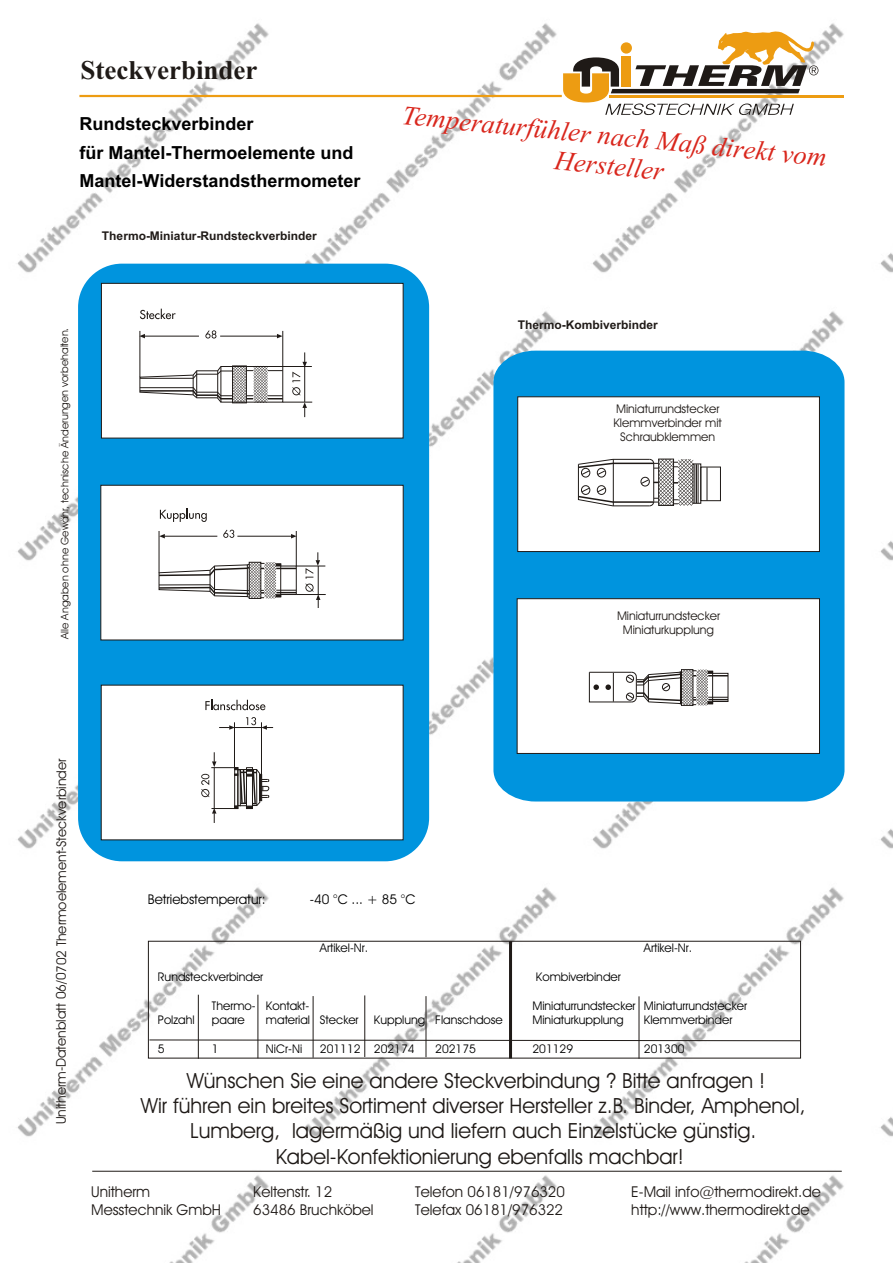
<style>
.page{position:relative;width:894px;height:1263px;background:#fff}
.page>*{position:absolute;margin:0;border:0;box-sizing:border-box;transform-origin:0 0}
.t1{font:italic 27px/29.7px "Times New Roman";color:#d9261c;text-align:center}
.t2{font:700 27px "Times New Roman";color:#1f1a17}
.t3{font:21px "Avant Garde Bk BT";color:#1f1a17}
.t4{font:700 18px/28.8px "Arial";color:#000}
.t5{font:15px "Avant Garde Bk BT";color:#1f1a17}
.t6{font:13.5px "Avant Garde Bk BT";color:#1f1a17}
.t7{font:13.5px "Avant Garde Bk BT";color:#000}
.t8{font:12px "Avant Garde Bk BT";color:#000}
.t9{font:12px/14.4px "Avant Garde Bk BT";color:#1f1a17;text-align:center}
.t10{font:700 12px "Arial";color:#1f1a17}
.t11{font:10.5px "Avant Garde Bk BT";color:#1f1a17}
</style>
<div class="page">
<img style="left:17px;top:23px;width:876px;height:1240px">
<hr style="left:79px;top:95px;width:483px;height:2px;background:#ed9c12">
<hr style="left:610px;top:95px;width:234px;height:2px;background:#ed9c12">
<svg style="left:563px;top:31px;width:255px;height:84px"></svg>
<div style="left:78px;top:264px;width:351px;height:597px;background:#0094de;border-radius:44px"></div>
<div style="left:101px;top:283px;width:302px;height:155px;background:#fff;border:1px solid #1f1a17"></div>
<div style="left:101px;top:485px;width:302px;height:155px;background:#fff;border:1px solid #1f1a17"></div>
<div style="left:101px;top:685px;width:302px;height:155px;background:#fff"></div>
<hr style="left:140px;top:331px;width:1px;height:46px;background:#1f1a17">
<hr style="left:283px;top:331px;width:1px;height:36px;background:#1f1a17">
<svg style="left:277px;top:334px;width:6px;height:4px"></svg>
<hr style="left:220px;top:336px;width:57px;height:1px;background:#1f1a17">
<svg style="left:139px;top:334px;width:6px;height:4px"></svg>
<hr style="left:145px;top:336px;width:54px;height:1px;background:#1f1a17">
<svg style="left:205px;top:330px;width:11px;height:9px"></svg>
<svg style="left:140px;top:309px;width:36px;height:10px"></svg>
<svg style="left:139px;top:352px;width:173px;height:65px"></svg>
<hr style="left:159px;top:531px;width:1px;height:42px;background:#1f1a17">
<hr style="left:296px;top:531px;width:1px;height:35px;background:#1f1a17">
<hr style="left:296px;top:594px;width:30px;height:1px;background:#1f1a17">
<svg style="left:291px;top:534px;width:6px;height:4px"></svg>
<hr style="left:237px;top:536px;width:54px;height:1px;background:#1f1a17">
<svg style="left:159px;top:534px;width:6px;height:4px"></svg>
<hr style="left:164px;top:536px;width:53px;height:1px;background:#1f1a17">
<svg style="left:223px;top:530px;width:11px;height:8px"></svg>
<svg style="left:158px;top:552px;width:167px;height:56px"></svg>
<svg style="left:160px;top:508px;width:47px;height:14px"></svg>
<svg style="left:201px;top:752px;width:68px;height:71px"></svg>
<hr style="left:214px;top:768px;width:1px;height:41px;background:#1f1a17">
<hr style="left:234px;top:722px;width:1px;height:48px;background:#1f1a17">
<hr style="left:261px;top:722px;width:1px;height:56px;background:#1f1a17">
<svg style="left:219px;top:717px;width:54px;height:13px"></svg>
<svg style="left:205px;top:700px;width:60px;height:10px"></svg>
<div style="left:148px;top:941px;width:653px;height:117px;border:1px solid #1f1a17"></div>
<hr style="left:198px;top:995px;width:1px;height:64px;background:#1f1a17">
<hr style="left:258px;top:995px;width:1px;height:63px;background:#1f1a17">
<hr style="left:313px;top:996px;width:1px;height:62px;background:#1f1a17">
<hr style="left:365px;top:995px;width:1px;height:62px;background:#1f1a17">
<hr style="left:426px;top:996px;width:1px;height:61px;background:#1f1a17">
<hr style="left:509px;top:941px;width:3px;height:117px;background:#1f1a17">
<hr style="left:639px;top:996px;width:1px;height:63px;background:#1f1a17">
<svg style="left:149px;top:1040px;width:652px;height:1px"></svg>
<div style="left:493px;top:351px;width:352px;height:451px;background:#0094de"></div>
<div style="left:518px;top:397px;width:302px;height:155px;background:#fff;border:1px solid #1f1a17"></div>
<div style="left:517px;top:599px;width:303px;height:155px;background:#fff;border:1px solid #1f1a17"></div>
<svg style="left:589px;top:669px;width:139px;height:37px"></svg>
<div style="left:700px;top:467px;width:21px;height:34px;border:1px solid #1f1a17"></div>
<hr style="left:707px;top:467px;width:1px;height:34px;background:#1f1a17">
<div style="left:693px;top:464px;width:8px;height:40px;border:1px solid #1f1a17"></div>
<svg style="left:577px;top:458px;width:116px;height:49px"></svg>
<hr style="left:694px;top:464px;width:1px;height:39px;background:#1f1a17">
<hr style="left:696px;top:464px;width:1px;height:39px;background:#1f1a17">
<hr style="left:698px;top:464px;width:1px;height:39px;background:#1f1a17">
<svg style="left:92px;top:1171px;width:750px;height:1px"></svg>
<h1 class="t2" style="left:81px;top:60px;width:178px">Steckverbinder</h1>
<h3 class="t4" style="left:79px;top:111px;width:283px">Rundsteckverbinder<br>für Mantel-Thermoelemente und<br>Mantel-Widerstandsthermometer</h3>
<p class="t10" style="left:102px;top:231px;width:216px">Thermo-Miniatur-Rundsteckverbinder</p>
<p class="t11" style="left:60px;top:639px;width:313px;rotate:-90deg">Al el Angaben ohne Gewähr, et chn si che Ände ur ngen vo br ehal et n.</p>
<h1 class="t1" style="left:404px;top:102px;width:428px;rotate:6deg">Temperaturfühler nach Maß direkt vom<br>Hersteller</h1>
<p class="t10" style="left:518px;top:320px;width:142px">Thermo-Kombiverbinder</p>
<p class="t9" style="left:613px;top:402px;width:110px">Miniaturrundstecker<br>Klemmverbinder mit<br>Schraubklemmen</p>
<p class="t9" style="left:617px;top:609px;width:105px">Miniaturrundstecker<br>Miniaturkupplung</p>
<p class="t6" style="left:56px;top:1124px;width:367px;rotate:-90deg">Unitherm-Datenblatt 06/0702 Thermoelement-Steckverbinder</p>
<p class="t7" style="left:148px;top:893px;width:119px">Betriebstemperatur:</p>
<p class="t7" style="left:310px;top:893px;width:107px">-40 °C ... + 85 °C</p>
<p class="t8" style="left:320px;top:943px;width:50px">Artikel-Nr.</p>
<p class="t8" style="left:644px;top:943px;width:50px">Artikel-Nr.</p>
<p class="t8" style="left:158px;top:972px;width:107px">Rundsteckverbinder</p>
<p class="t8" style="left:536px;top:972px;width:86px">Kombiverbinder</p>
<p class="t8" style="left:212px;top:1001px;width:99px">Thermo- Kontakt-</p>
<p class="t8" style="left:532px;top:1001px;width:216px">Miniaturrundstecker Miniaturrundstecker</p>
<p class="t8" style="left:158px;top:1015px;width:38px">Polzahl</p>
<p class="t8" style="left:212px;top:1015px;width:34px">paare</p>
<p class="t8" style="left:266px;top:1015px;width:94px">material Stecker</p>
<p class="t8" style="left:374px;top:1015px;width:130px">Kupplung Flanschdose</p>
<p class="t8" style="left:532px;top:1015px;width:93px">Miniaturkupplung</p>
<p class="t8" style="left:644px;top:1015px;width:90px">Klemmverbinder</p>
<p class="t8" style="left:158px;top:1044px;width:8px">5</p>
<p class="t8" style="left:212px;top:1044px;width:8px">1</p>
<p class="t8" style="left:266px;top:1044px;width:38px">NiCr-Ni</p>
<p class="t8" style="left:320px;top:1044px;width:96px">201112 202174</p>
<p class="t8" style="left:435px;top:1044px;width:42px">202175</p>
<p class="t8" style="left:532px;top:1044px;width:42px">201129</p>
<p class="t8" style="left:644px;top:1044px;width:42px">201300</p>
<h2 class="t3" style="left:187px;top:1072px;width:580px">Wünschen Sie eine andere Steckverbindung ? Bitte anfragen !</h2>
<h2 class="t3" style="left:141px;top:1097px;width:666px">Wir führen ein breites Sortiment diverser Hersteller z.B. Binder, Amphenol,</h2>
<h2 class="t3" style="left:190px;top:1122px;width:568px">Lumberg, lagermäßig und liefern auch Einzelstücke günstig.</h2>
<h2 class="t3" style="left:276px;top:1148px;width:410px">Kabel-Konfektionierung ebenfalls machbar!</h2>
<p class="t5" style="left:91px;top:1186px;width:60px">Unitherm</p>
<p class="t5" style="left:253px;top:1186px;width:80px">Keltenstr. 12</p>
<p class="t5" style="left:415px;top:1186px;width:151px">Telefon 06181/976320</p>
<p class="t5" style="left:631px;top:1186px;width:191px">E-Mail info@thermodirekt.de</p>
<p class="t5" style="left:91px;top:1204px;width:131px">Messtechnik GmbH</p>
<p class="t5" style="left:253px;top:1204px;width:122px">63486 Bruchköbel</p>
<p class="t5" style="left:415px;top:1204px;width:149px">Telefax 06181/976322</p>
<p class="t5" style="left:631px;top:1204px;width:180px">http://www.thermodirekt.de</p>
</div>
